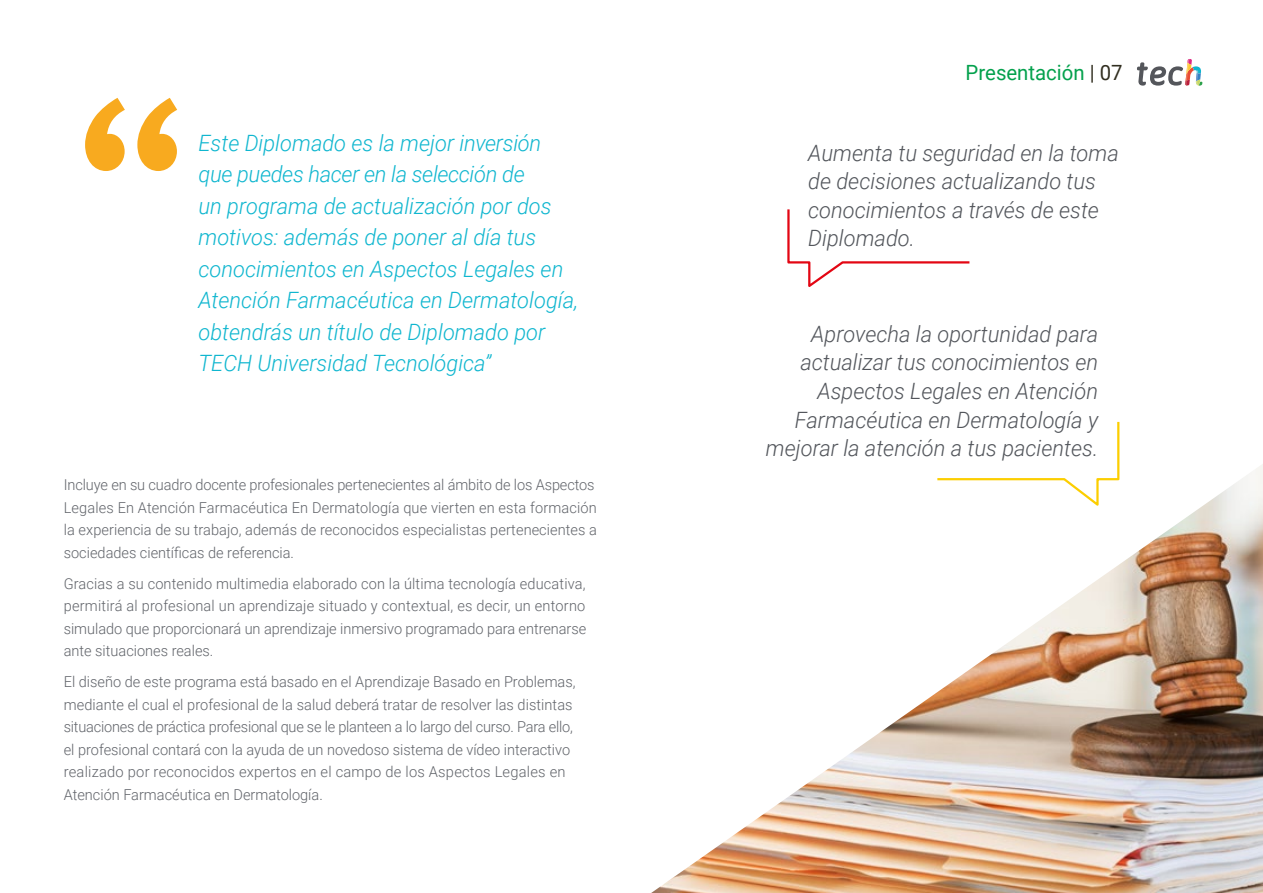
<style>
.page{position:relative;width:1263px;height:893px;background:#fff}
.page>*{position:absolute;margin:0;border:0;box-sizing:border-box;transform-origin:0 0}
.t1{font:italic 300 22.5px/31.5px "Roboto";color:#0fb6cf}
.t2{font:italic 300 22.5px/28.5px "Roboto";color:#52555b;text-align:right}
.t3{font:21px "Roboto";color:#04a14d}
.t4{font:300 15px/22.5px "Roboto";color:#61646a}
.s1{color:#312e20}
</style>
<div class="page">
<img style="left:651px;top:464px;width:612px;height:429px">
<svg style="left:1137px;top:59px;width:65px;height:27px"></svg>
<svg style="left:85px;top:98px;width:92px;height:73px"></svg>
<svg style="left:935px;top:421px;width:185px;height:88px"></svg>
<svg style="left:787px;top:209px;width:183px;height:78px"></svg>
<p class="t1" style="left:198px;top:126px;width:381px">Este Diplomado es la mejor inversión que puedes hacer en la selección de<br>un programa de actualización por dos motivos: además de poner al día tus conocimientos en Aspectos Legales en Atención Farmacéutica en Dermatología, obtendrás un título de Diplomado por TECH Universidad Tecnológica”</p>
<p class="t4" style="left:64px;top:473px;width:535px">Incluye en su cuadro docente profesionales pertenecientes al ámbito de los Aspectos Legales En Atención Farmacéutica En Dermatología que vierten en esta formación la experiencia de su trabajo, además de reconocidos especialistas pertenecientes a sociedades científicas de referencia.</p>
<p class="t4" style="left:64px;top:572px;width:524px;text-align:justify">Gracias a su contenido multimedia elaborado con la última tecnología educativa, permitirá al profesional un aprendizaje situado y contextual, es decir, un entorno simulado que proporcionará un aprendizaje inmersivo programado para entrenarse ante situaciones reales.</p>
<p class="t4" style="left:64px;top:670px;width:513px">El diseño de este programa está basado en el Aprendizaje Basado en Problemas, mediante el cual el profesional de la salud deberá tratar de resolver las distintas situaciones de práctica profesional que se le planteen a lo largo del curso. Para ello, el profesional contará con la ayuda de un novedoso sistema de vídeo interactivo realizado por reconocidos expertos en el campo de los Aspectos Legales en Atención Farmacéutica en Dermatología.</p>
<h2 class="t3" style="left:966px;top:57px;width:159px">Presentación <span class="s1">| 07</span></h2>
<h1 class="t2" style="left:808px;top:138px;width:312px;text-align:left">Aumenta tu seguridad en la toma de decisiones actualizando tus conocimientos a través de este<br>Diplomado.</h1>
<h1 class="t2" style="left:766px;top:319px;width:334px">Aprovecha la oportunidad para actualizar tus conocimientos en<br>Aspectos Legales en Atención<br>Farmacéutica en Dermatología y mejorar la atención a tus pacientes.</h1>
</div>
